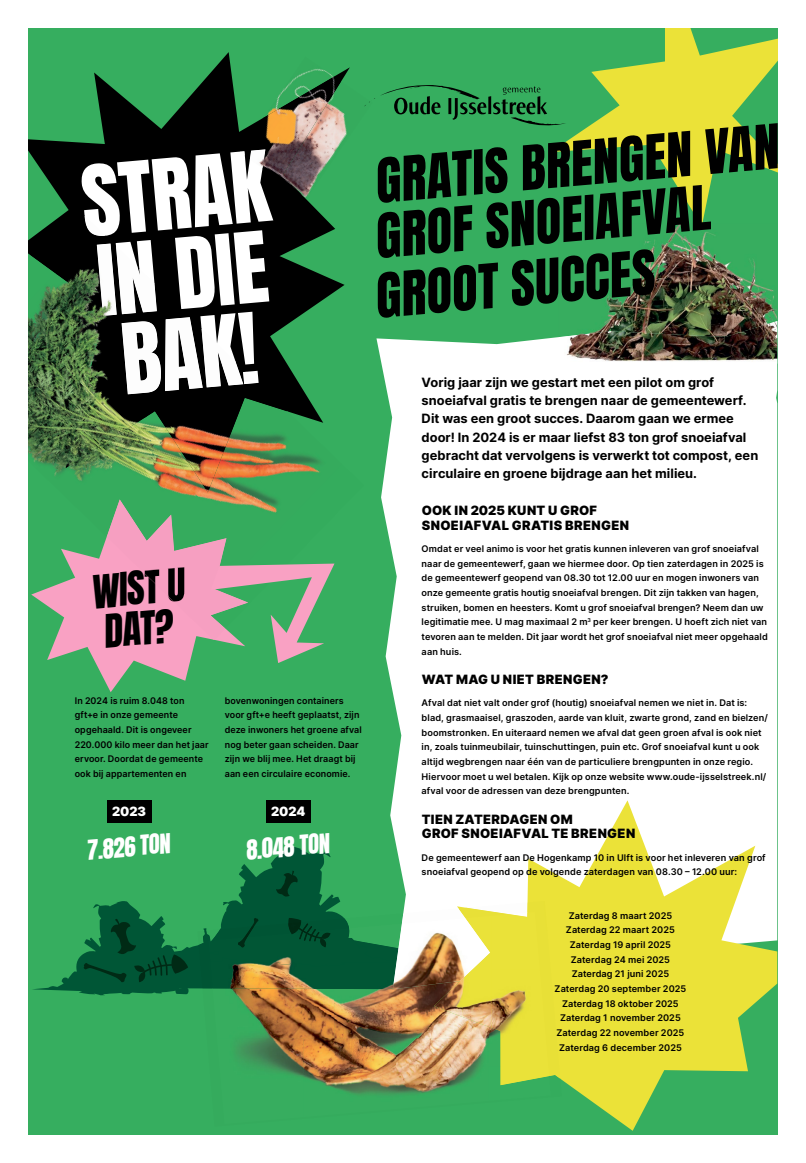
<style>
.page{position:relative;width:806px;height:1163px;background:#fff}
.page>*{position:absolute;margin:0;border:0;box-sizing:border-box;transform-origin:0 0}
.t1{font:52.2px/54.9px "Anton";color:#000}
.t2{font:38.5px/40.3px "Anton";color:#000}
.t3{font:22.9px "Anton";color:#fff}
.t4{font:700 12.8px/18.3px "Inter";color:#000}
.t5{font:900 12.8px/14.6px "Inter";letter-spacing:.025em;color:#000}
.t6{font:900 12.8px "Inter";letter-spacing:-.01em;color:#fff}
.t7{font:600 9.2px/14.6px "Inter";letter-spacing:.01em;color:#000}
</style>
<div class="page">
<div style="left:28px;top:29px;width:748px;height:1105px;background:#36ae5f"></div>
<div style="left:376px;top:337px;width:400px;height:509px;background:#fff"></div>
<img style="left:606px;top:226px;width:170px;height:95px">
<img style="left:558px;top:321px;width:218px;height:42px">
<svg style="left:433px;top:800px;width:343px;height:330px;fill:#ebe238"></svg>
<div style="left:107px;top:800px;width:44px;height:23px;background:#000"></div>
<div style="left:266px;top:800px;width:44px;height:23px;background:#000"></div>
<svg style="left:550px;top:29px;width:226px;height:197px"></svg>
<svg style="left:28px;top:52px;width:317px;height:369px"></svg>
<svg style="left:31px;top:549px;width:165px;height:143px;fill:#f9a1c3"></svg>
<img style="left:28px;top:390px;width:84px;height:159px">
<img style="left:28px;top:345px;width:37px;height:45px">
<img style="left:233px;top:421px;width:102px;height:144px">
<img style="left:28px;top:301px;width:9px;height:44px">
<img style="left:28px;top:255px;width:9px;height:46px">
<img style="left:56px;top:384px;width:9px;height:4px">
<img style="left:128px;top:468px;width:105px;height:31px">
<img style="left:287px;top:398px;width:10px;height:90px">
<img style="left:65px;top:384px;width:80px;height:84px">
<img style="left:37px;top:274px;width:44px;height:110px">
<img style="left:145px;top:343px;width:142px;height:149px">
<img style="left:30px;top:207px;width:51px;height:67px">
<svg style="left:81px;top:149px;width:192px;height:245px;background:#7a7c7a"></svg>
<img style="left:121px;top:321px;width:40px;height:73px">
<img style="left:165px;top:317px;width:38px;height:74px">
<img style="left:201px;top:328px;width:42px;height:59px">
<img style="left:243px;top:372px;width:15px;height:12px">
<img style="left:107px;top:499px;width:141px;height:140px">
<img style="left:142px;top:567px;width:43px;height:34px">
<svg style="left:210px;top:563px;width:124px;height:100px"></svg>
<img style="left:433px;top:1100px;width:65px;height:23px">
<img style="left:498px;top:1074px;width:63px;height:27px">
<img style="left:493px;top:900px;width:54px;height:30px">
<div style="left:539px;top:930px;width:21px;height:148px;background:#e8e037"></div>
<img style="left:236px;top:1038px;width:67px;height:39px">
<img style="left:303px;top:1038px;width:93px;height:57px">
<img style="left:396px;top:1038px;width:93px;height:70px">
<img style="left:488px;top:1066px;width:62px;height:34px">
<img style="left:488px;top:1027px;width:3px;height:39px">
<img style="left:236px;top:995px;width:98px;height:43px">
<img style="left:334px;top:995px;width:155px;height:43px">
<svg style="left:33px;top:846px;width:460px;height:149px"></svg>
<img style="left:392px;top:917px;width:70px;height:72px">
<img style="left:491px;top:969px;width:58px;height:115px">
<img style="left:462px;top:915px;width:29px;height:112px">
<img style="left:433px;top:978px;width:29px;height:38px">
<div style="left:491px;top:911px;width:48px;height:58px;background:#eae239"></div>
<img style="left:263px;top:57px;width:87px;height:141px">
<img style="left:240px;top:76px;width:101px;height:120px">
<img style="left:239px;top:149px;width:26px;height:19px">
<svg style="left:364px;top:85px;width:202px;height:41px"></svg>
<h1 class="t1" style="left:367px;top:158px;width:411px;rotate:-5deg">GRATIS BRENGEN VAN<br>GROF SNOEIAFVAL</h1>
<h1 class="t1" style="left:372px;top:273px;width:282px;rotate:-5deg">GROOT SUCCES</h1>
<h2 class="t2" style="left:89px;top:575px;width:95px;rotate:-5deg">WIST U<br>DAT?</h2>
<p class="t7" style="left:75px;top:692px;width:135px">In 2024 is ruim 8.048 ton gft+e in onze gemeente opgehaald. Dit is ongeveer<br>220.000 kilo meer dan het jaar ervoor. Doordat de gemeente ook bij appartementen en</p>
<p class="t7" style="left:225px;top:692px;width:138px">bovenwoningen containers voor gft+e heeft geplaatst, zijn deze inwoners het groene afval nog beter gaan scheiden. Daar zijn we blij mee. Het draagt bij aan een circulaire economie.</p>
<h3 class="t6" style="left:112px;top:802px;width:36px">2023</h3>
<h3 class="t6" style="left:271px;top:802px;width:36px">2024</h3>
<h3 class="t3" style="left:85px;top:838px;width:86px;rotate:-5deg">7.826 TON</h3>
<h3 class="t3" style="left:244px;top:838px;width:86px;rotate:-5deg">8.048 TON</h3>
<p class="t4" style="left:421px;top:372px;width:338px">Vorig jaar zijn we gestart met een pilot om grof snoeiafval gratis te brengen naar de gemeentewerf.<br>Dit was een groot succes. Daarom gaan we ermee door! In 2024 is er maar liefst 83 ton grof snoeiafval gebracht dat vervolgens is verwerkt tot compost, een circulaire en groene bijdrage aan het milieu.</p>
<h3 class="t5" style="left:421px;top:502px;width:209px">OOK IN 2025 KUNT U GROF<br>SNOEIAFVAL GRATIS BRENGEN</h3>
<p class="t7" style="left:421px;top:541px;width:347px">Omdat er veel animo is voor het gratis kunnen inleveren van grof snoeiafval naar de gemeentewerf, gaan we hiermee door. Op tien zaterdagen in 2025 is de gemeentewerf geopend van 08.30 tot 12.00 uur en mogen inwoners van onze gemeente gratis houtig snoeiafval brengen. Dit zijn takken van hagen, struiken, bomen en heesters. Komt u grof snoeiafval brengen? Neem dan uw legitimatie mee. U mag maximaal 2 m<sup>3</sup> per keer brengen. U hoeft zich niet van tevoren aan te melden. Dit jaar wordt het grof snoeiafval niet meer opgehaald aan huis.</p>
<h3 class="t5" style="left:421px;top:671px;width:188px">WAT MAG U NIET BRENGEN?</h3>
<p class="t7" style="left:421px;top:695px;width:347px">Afval dat niet valt onder grof (houtig) snoeiafval nemen we niet in. Dat is: blad, grasmaaisel, graszoden, aarde van kluit, zwarte grond, zand en bielzen/ boomstronken. En uiteraard nemen we afval dat geen groen afval is ook niet in, zoals tuinmeubilair, tuinschuttingen, puin etc. Grof snoeiafval kunt u ook altijd wegbrengen naar één van de particuliere brengpunten in onze regio.<br>Hiervoor moet u wel betalen. Kijk op onze website www.oude-ijsselstreek.nl/ afval voor de adressen van deze brengpunten.</p>
<h3 class="t5" style="left:421px;top:811px;width:215px">TIEN ZATERDAGEN OM<br>GROF SNOEIAFVAL TE BRENGEN</h3>
<p class="t7" style="left:421px;top:849px;width:345px">De gemeentewerf aan De Hogenkamp 10 in Ulft is voor het inleveren van grof snoeiafval geopend op de volgende zaterdagen van 08.30 – 12.00 uur:</p>
<p class="t7" style="left:554px;top:907px;width:133px;text-align:center">Zaterdag 8 maart 2025<br>Zaterdag 22 maart 2025<br>Zaterdag 19 april 2025<br>Zaterdag 24 mei 2025<br>Zaterdag 21 juni 2025<br>Zaterdag 20 september 2025<br>Zaterdag 18 oktober 2025<br>Zaterdag 1 november 2025<br>Zaterdag 22 november 2025<br>Zaterdag 6 december 2025</p>
</div>
